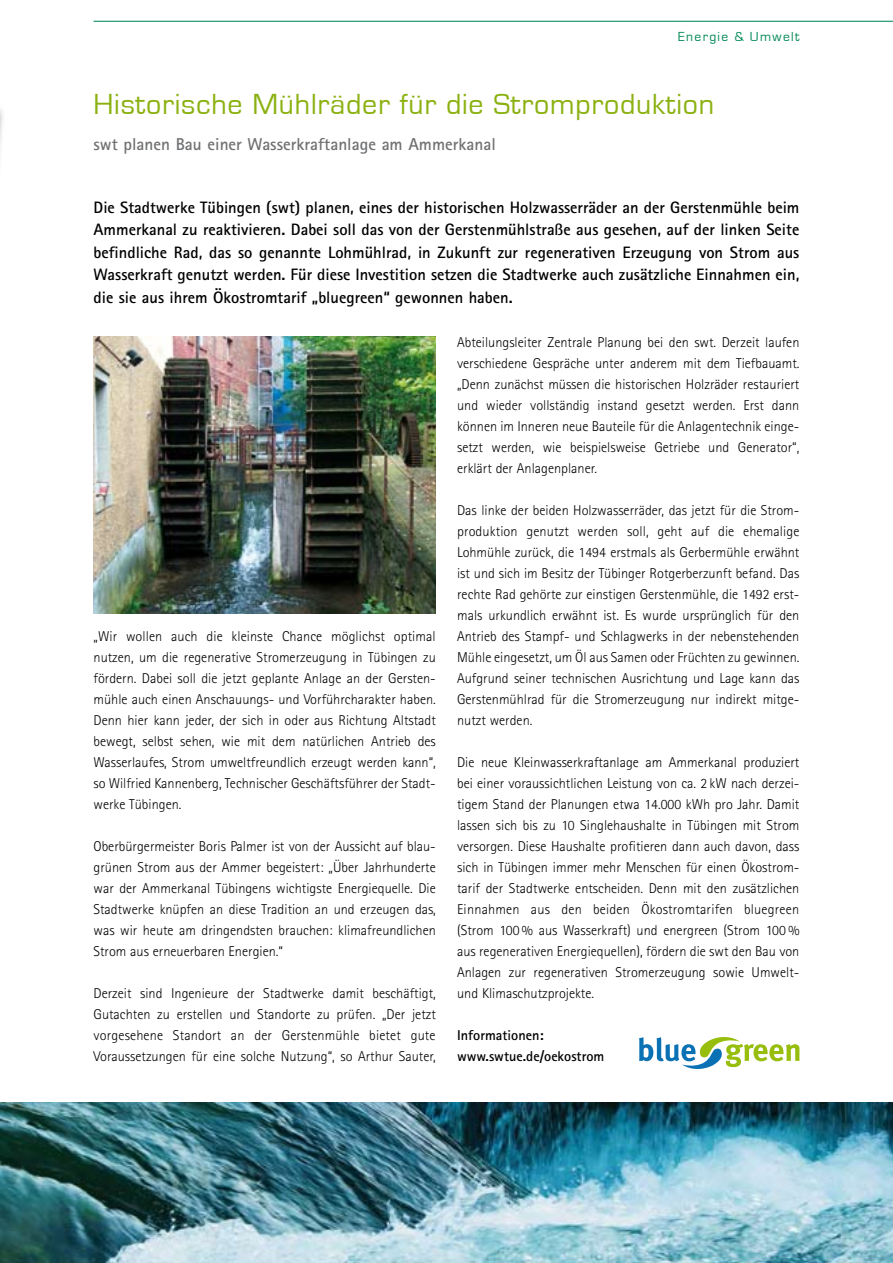
<style>
.page{position:relative;width:893px;height:1263px;background:#fff}
.page>*{position:absolute;margin:0;border:0;box-sizing:border-box;transform-origin:0 0}
.t1{font:30px "Eurostile";letter-spacing:.025em;color:#8bb110}
.t2{font:700 17.25px "Rotis Sans Serif";color:#707173}
.t3{font:700 16.5px/22.5px "Rotis Sans Serif";color:#000;text-align:justify}
.t4{font:300 14.25px/21px "Rotis Sans Serif";color:#000;text-align:justify}
.t5{font:700 14.25px/21px "Rotis Sans Serif";color:#000}
.t6{font:13.5px "Eurostile";letter-spacing:.1em;color:#085}
</style>
<div class="page">
<hr style="left:94px;top:21px;width:799px;height:1px;background:#085">
<svg style="left:639px;top:1037px;width:160px;height:32px"></svg>
<img style="left:0;top:1103px;width:893px;height:160px">
<img style="left:94px;top:336px;width:342px;height:277px">
<p class="t6" style="left:678px;top:29px;width:123px">Energie &amp; Umwelt</p>
<h1 class="t1" style="left:94px;top:88px;width:622px">Historische Mühlräder für die Stromproduktion</h1>
<p class="t2" style="left:94px;top:133px;width:404px">swt planen Bau einer Wasserkraftanlage am Ammerkanal</p>
<p class="t3" style="left:94px;top:195px;width:707px">Die Stadtwerke Tübingen (swt) planen, eines der historischen Holzwasserräder an der Gerstenmühle beim Ammerkanal zu reaktivieren. Dabei soll das von der Gerstenmühlstraße aus gesehen, auf der linken Seite befindliche Rad, das so genannte Lohmühlrad, in Zukunft zur regenerativen Erzeugung von Strom aus Wasserkraft genutzt werden. Für diese Investition setzen die Stadtwerke auch zusätzliche Einnahmen ein, die sie aus ihrem Ökostromtarif „bluegreen“ gewonnen haben.</p>
<p class="t4" style="left:94px;top:625px;width:344px">„Wir wollen auch die kleinste Chance möglichst optimal nutzen, um die regenerative Stromerzeugung in Tübingen zu fördern. Dabei soll die jetzt geplante Anlage an der Gersten&shy;mühle auch einen Anschauungs- und Vorführcharakter haben.<br>Denn hier kann jeder, der sich in oder aus Richtung Altstadt bewegt, selbst sehen, wie mit dem natürlichen Antrieb des Wasserlaufes, Strom umweltfreundlich erzeugt werden kann“, so Wilfried Kannenberg, Technischer Geschäftsführer der Stadt&shy;werke Tübingen.</p>
<p class="t4" style="left:94px;top:835px;width:344px">Oberbürgermeister Boris Palmer ist von der Aussicht auf blau&shy;grünen Strom aus der Ammer begeistert: „Über Jahrhunderte war der Ammerkanal Tübingens wichtigste Energiequelle. Die Stadtwerke knüpfen an diese Tradition an und erzeugen das, was wir heute am dringendsten brauchen: klimafreundlichen Strom aus erneuerbaren Energien.“</p>
<p class="t4" style="left:94px;top:982px;width:344px">Derzeit sind Ingenieure der Stadtwerke damit beschäftigt, Gutachten zu erstellen und Standorte zu prüfen. „Der jetzt vorgesehene Standort an der Gerstenmühle bietet gute Voraussetzungen für eine solche Nutzung“, so Arthur Sauter,</p>
<p class="t4" style="left:457px;top:331px;width:344px">Abteilungsleiter Zentrale Planung bei den swt. Derzeit laufen verschiedene Gespräche unter anderem mit dem Tiefbauamt. „Denn zunächst müssen die historischen Holzräder restauriert und wieder vollständig instand gesetzt werden. Erst dann können im Inneren neue Bauteile für die Anlagentechnik einge&shy;setzt werden, wie beispielsweise Getriebe und Generator“, erklärt der Anlagenplaner.</p>
<p class="t4" style="left:457px;top:499px;width:344px">Das linke der beiden Holzwasserräder, das jetzt für die Strom&shy;produktion genutzt werden soll, geht auf die ehemalige Lohmühle zurück, die 1494 erstmals als Gerbermühle erwähnt ist und sich im Besitz der Tübinger Rotgerberzunft befand. Das rechte Rad gehörte zur einstigen Gerstenmühle, die 1492 erst&shy;mals urkundlich erwähnt ist. Es wurde ursprünglich für den Antrieb des Stampf- und Schlagwerks in der nebenstehenden Mühle eingesetzt, um Öl aus Samen oder Früchten zu gewinnen.<br>Aufgrund seiner technischen Ausrichtung und Lage kann das Gerstenmühlrad für die Stromerzeugung nur indirekt mitge&shy;nutzt werden.</p>
<p class="t4" style="left:457px;top:751px;width:344px">Die neue Kleinwasserkraftanlage am Ammerkanal produziert bei einer voraussichtlichen Leistung von ca. 2 kW nach derzei&shy;tigem Stand der Planungen etwa 14.000 kWh pro Jahr. Damit lassen sich bis zu 10 Singlehaushalte in Tübingen mit Strom versorgen. Diese Haushalte profitieren dann auch davon, dass sich in Tübingen immer mehr Menschen für einen Ökostrom&shy;tarif der Stadtwerke entscheiden. Denn mit den zusätzlichen Einnahmen aus den beiden Ökostromtarifen bluegreen (Strom 100 % aus Wasserkraft) und energreen (Strom 100 % aus regenerativen Energiequellen), fördern die swt den Bau von Anlagen zur regenerativen Stromerzeugung sowie Umwelt&shy;und Klimaschutzprojekte.</p>
<p class="t5" style="left:457px;top:1024px;width:149px">Informationen: www.swtue.de/oekostrom</p>
</div>
